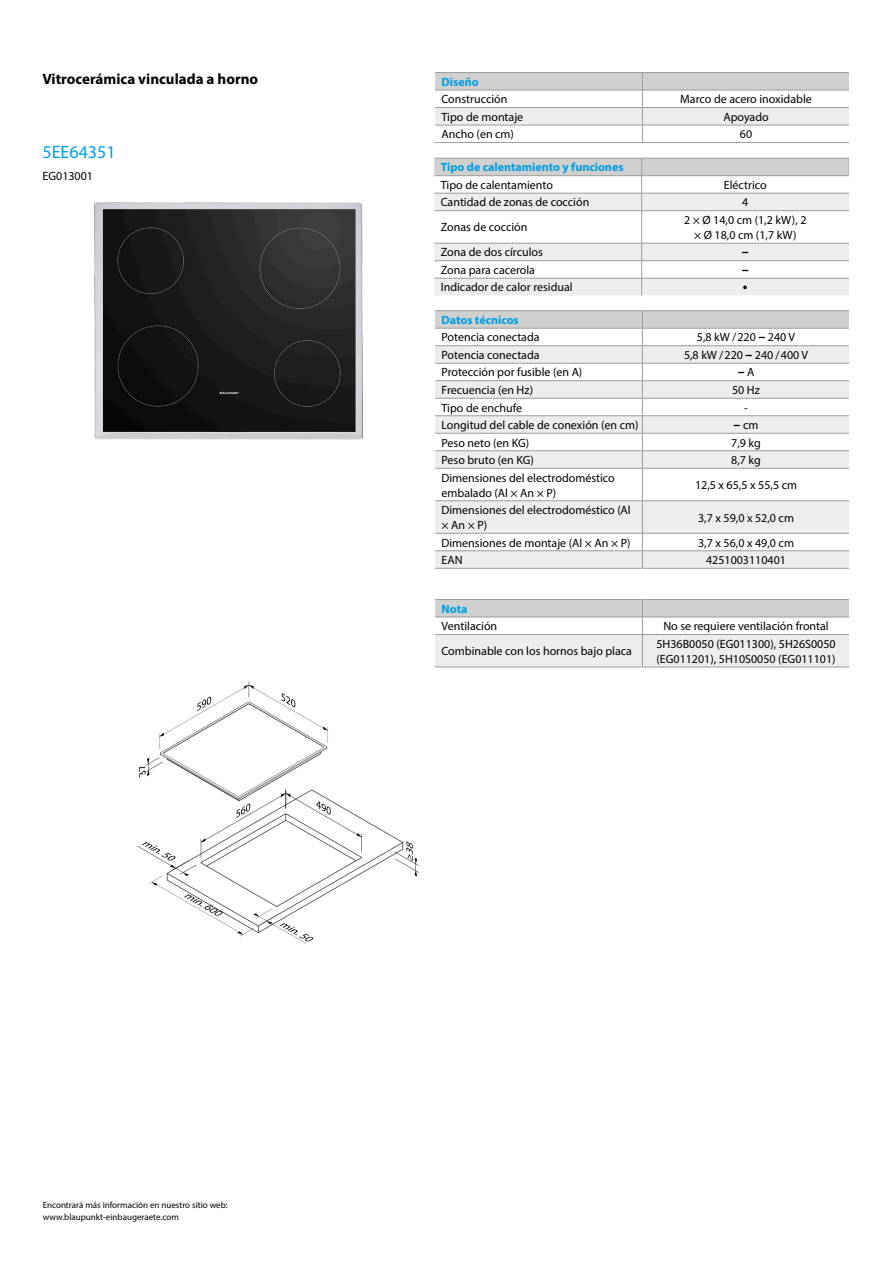
<style>
.page{position:relative;width:893px;height:1263px;background:#fff}
.page>*{position:absolute;margin:0;border:0;box-sizing:border-box;transform-origin:0 0}
.Merkmalsfolge-Modell-Nummer{font:18px "Myriad Pro";color:#009ee3}
.Merkmalsfolge-Produukt_Name{font:700 15px "Myriad Pro";color:#000}
.Metadata-Wert{font:700 13.8px "Myriad Pro";color:#000}
.Metadata{font:12px/15px "Myriad Pro";color:#000}
.Metadata-Wert-2{font:12px/15px "Myriad Pro";color:#000;text-align:center}
.Kopf{font:700 12px "Myriad Pro";color:#009ee3}
.Merkmalsfolge-Nummer{font:12px "Myriad Pro";color:#000}
.Absatz_erster{font:9px "Myriad Pro";color:#000}
.Absatz_letzter{font:9px "Myriad Pro";color:#000}
.s1{font-weight:700;font-size:13.8px}
.s2{font-weight:400;font-size:12px}
</style>
<div class="page">
<img style="left:137px;top:681px;width:282px;height:263px">
<img style="left:94px;top:203px;width:269px;height:237px">
<hr style="left:435px;top:72px;width:207px;height:1px;background:#9c9c9c">
<hr style="left:642px;top:72px;width:208px;height:1px;background:#9c9c9c">
<svg style="left:434px;top:73px;width:415px;height:70px"></svg>
<svg style="left:434px;top:158px;width:415px;height:137px"></svg>
<svg style="left:435px;top:501px;width:414px;height:67px;fill:#ededec"></svg>
<hr style="left:435px;top:468px;width:207px;height:1px;background:#9c9c9c">
<hr style="left:642px;top:468px;width:208px;height:1px;background:#9c9c9c">
<hr style="left:642px;top:469px;width:1px;height:31px;background:#9c9c9c">
<hr style="left:435px;top:500px;width:207px;height:1px;background:#9c9c9c">
<hr style="left:642px;top:500px;width:208px;height:1px;background:#9c9c9c">
<hr style="left:642px;top:501px;width:1px;height:32px;background:#9c9c9c">
<hr style="left:435px;top:533px;width:207px;height:1px;background:#9c9c9c">
<hr style="left:642px;top:533px;width:208px;height:1px;background:#9c9c9c">
<hr style="left:435px;top:550px;width:207px;height:1px;background:#9c9c9c">
<hr style="left:642px;top:550px;width:208px;height:1px;background:#9c9c9c">
<hr style="left:434px;top:568px;width:208px;height:1px;background:#9c9c9c">
<hr style="left:642px;top:568px;width:208px;height:1px;background:#9c9c9c">
<svg style="left:642px;top:534px;width:1px;height:35px"></svg>
<hr style="left:435px;top:310px;width:207px;height:1px;background:#9c9c9c">
<hr style="left:642px;top:310px;width:208px;height:1px;background:#9c9c9c">
<svg style="left:435px;top:311px;width:414px;height:157px"></svg>
<hr style="left:642px;top:328px;width:208px;height:1px;background:#9c9c9c">
<svg style="left:434px;top:599px;width:415px;height:69px"></svg>
<hr style="left:849px;top:72px;width:3px;height:1130px;background:#fff">
<p class="Merkmalsfolge-Produukt_Name" style="left:43px;top:69px;width:217px">Vitrocerámica vinculada a horno</p>
<p class="Merkmalsfolge-Modell-Nummer" style="left:43px;top:140px;width:75px">5EE64351</p>
<p class="Merkmalsfolge-Nummer" style="left:43px;top:169px;width:52px">EG013001</p>
<p class="Kopf" style="left:441px;top:74px;width:39px">Diseño</p>
<p class="Metadata" style="left:441px;top:92px;width:68px">Construcción</p>
<p class="Metadata-Wert-2" style="left:680px;top:92px;width:133px">Marco de acero inoxidable</p>
<p class="Metadata" style="left:441px;top:109px;width:83px">Tipo de montaje</p>
<p class="Metadata-Wert-2" style="left:723px;top:109px;width:47px">Apoyado</p>
<p class="Metadata" style="left:441px;top:127px;width:74px">Ancho (en cm)</p>
<p class="Metadata-Wert-2" style="left:740px;top:127px;width:14px">60</p>
<p class="Kopf" style="left:441px;top:160px;width:184px">Tipo de calentamiento y funciones</p>
<p class="Metadata" style="left:441px;top:177px;width:114px">Tipo de calentamiento</p>
<p class="Metadata-Wert-2" style="left:724px;top:177px;width:44px">Eléctrico</p>
<p class="Metadata" style="left:441px;top:195px;width:150px">Cantidad de zonas de cocción</p>
<p class="Metadata-Wert-2" style="left:742px;top:195px;width:8px">4</p>
<p class="Metadata" style="left:441px;top:220px;width:88px">Zonas de cocción</p>
<p class="Metadata-Wert-2" style="left:684px;top:212px;width:124px">2 × Ø 14,0 cm (1,2 kW), 2 × Ø 18,0 cm (1,7 kW)</p>
<p class="Metadata" style="left:441px;top:245px;width:104px">Zona de dos círculos</p>
<p class="Metadata-Wert" style="left:742px;top:243px;width:8px">–</p>
<p class="Metadata" style="left:441px;top:262px;width:96px">Zona para cacerola</p>
<p class="Metadata-Wert" style="left:742px;top:260px;width:8px">–</p>
<p class="Metadata" style="left:441px;top:280px;width:133px">Indicador de calor residual</p>
<p class="Metadata-Wert" style="left:743px;top:278px;width:6px">•</p>
<p class="Kopf" style="left:441px;top:312px;width:79px">Datos técnicos</p>
<p class="Metadata" style="left:441px;top:330px;width:100px">Potencia conectada</p>
<p class="Metadata-Wert-2" style="left:697px;top:330px;width:100px">5,8 kW / 220 <span class="s1">–</span> 240 V</p>
<p class="Metadata" style="left:441px;top:347px;width:100px">Potencia conectada</p>
<p class="Metadata-Wert-2" style="left:684px;top:347px;width:126px">5,8 kW / 220 <span class="s1">–</span> 240 / 400 V</p>
<p class="Metadata" style="left:441px;top:365px;width:142px">Protección por fusible (en A)</p>
<p class="Metadata-Wert" style="left:738px;top:363px;width:18px">– <span class="s2">A</span></p>
<p class="Metadata" style="left:441px;top:382px;width:93px">Frecuencia (en Hz)</p>
<p class="Metadata-Wert-2" style="left:732px;top:382px;width:29px">50 Hz</p>
<p class="Metadata" style="left:441px;top:400px;width:82px">Tipo de enchufe</p>
<p class="Metadata-Wert-2" style="left:744px;top:400px;width:5px">-</p>
<p class="Metadata" style="left:441px;top:417px;width:199px">Longitud del cable de conexión (en cm)</p>
<p class="Metadata-Wert-2" style="left:734px;top:417px;width:26px"><span class="s1">–</span> cm</p>
<p class="Metadata" style="left:441px;top:435px;width:89px">Peso neto (en KG)</p>
<p class="Metadata-Wert-2" style="left:731px;top:435px;width:31px">7,9 kg</p>
<p class="Metadata" style="left:441px;top:452px;width:94px">Peso bruto (en KG)</p>
<p class="Metadata-Wert-2" style="left:731px;top:452px;width:31px">8,7 kg</p>
<p class="Metadata" style="left:441px;top:470px;width:175px">Dimensiones del electrodoméstico embalado (Al × An × P)</p>
<p class="Metadata-Wert-2" style="left:695px;top:477px;width:104px">12,5 x 65,5 x 55,5 cm</p>
<p class="Metadata" style="left:441px;top:502px;width:191px">Dimensiones del electrodoméstico (Al × An × P)</p>
<p class="Metadata-Wert-2" style="left:698px;top:510px;width:97px">3,7 x 59,0 x 52,0 cm</p>
<p class="Metadata" style="left:441px;top:535px;width:191px">Dimensiones de montaje (Al × An × P)</p>
<p class="Metadata-Wert-2" style="left:698px;top:535px;width:97px">3,7 x 56,0 x 49,0 cm</p>
<p class="Metadata" style="left:441px;top:552px;width:23px">EAN</p>
<p class="Metadata-Wert-2" style="left:706px;top:552px;width:82px">4251003110401</p>
<p class="Kopf" style="left:441px;top:601px;width:27px">Nota</p>
<p class="Metadata" style="left:441px;top:618px;width:57px">Ventilación</p>
<p class="Metadata-Wert-2" style="left:663px;top:618px;width:167px">No se requiere ventilación frontal</p>
<p class="Metadata" style="left:441px;top:643px;width:192px">Combinable con los hornos bajo placa</p>
<p class="Metadata-Wert-2" style="left:656px;top:636px;width:181px;text-align:left">5H36B0050 (EG011300), 5H26S0050 (EG011201), 5H10S0050 (EG011101)</p>
<p class="Absatz_erster" style="left:43px;top:1200px;width:187px">Encontrará más información en nuestro sitio web:</p>
<p class="Absatz_letzter" style="left:43px;top:1212px;width:138px">www.blaupunkt-einbaugeraete.com</p>
</div>
